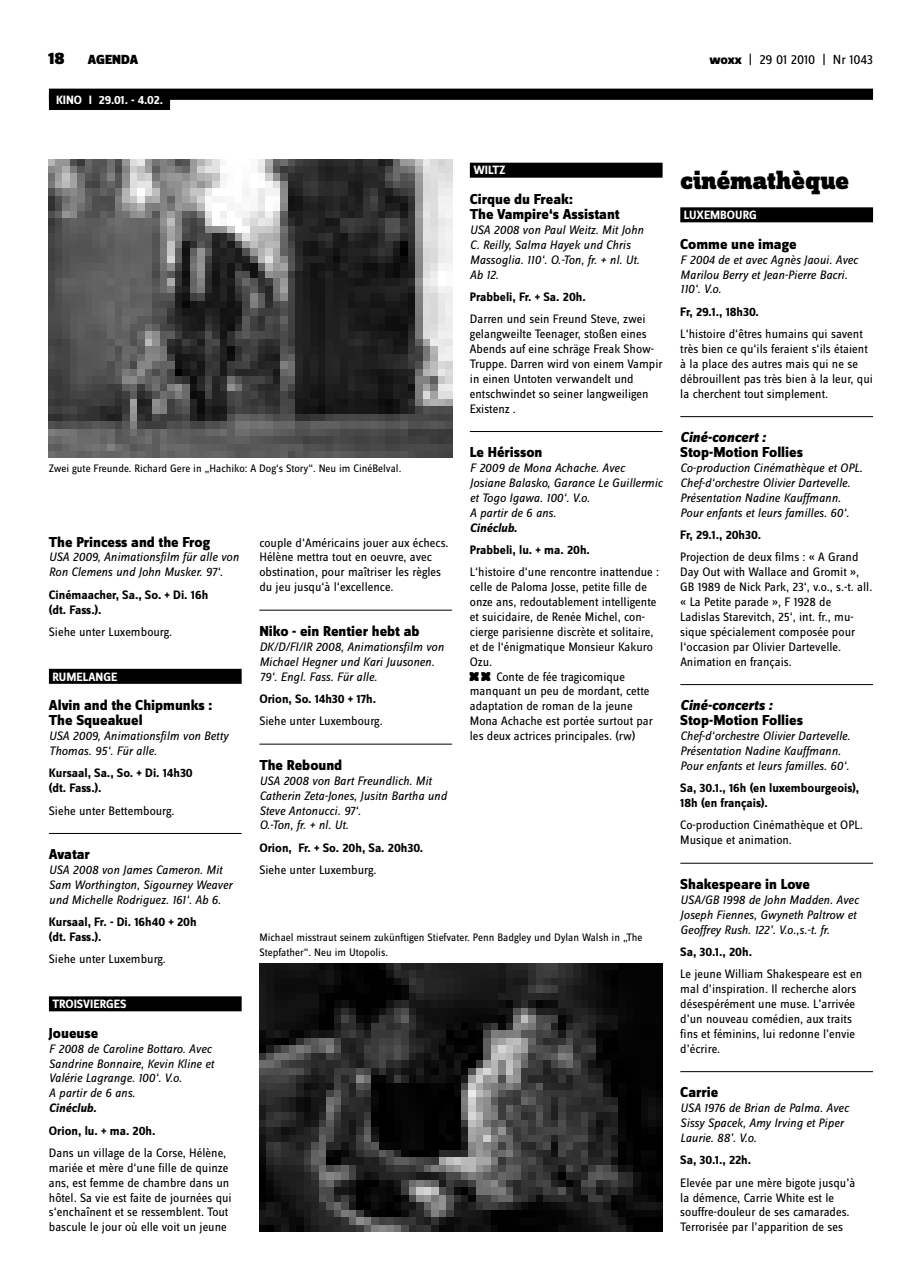
<style>
.page{position:relative;width:922px;height:1276px;background:#fff}
.page>*{position:absolute;margin:0;border:0;box-sizing:border-box;transform-origin:0 0}
.t1{font:32.5px "woxx";color:#000}
.t2{font:900 26.25px "Zine Slab Dis";color:#000}
.t3{font:900 17.5px "Zine Sans Dis";color:#000}
.t4{font:800 15px/14.9px "Zine Sans Dis";color:#000}
.t5{font:15px "Zine Sans Dis X Bold Italic Tf";color:#000}
.t6{font:italic 800 15px "Zine Sans Dis";color:#000}
.t7{font:13.75px "Zine Sans Dis";letter-spacing:-.01em;color:#000}
.t8{font:900 13.75px "Zine Sans Dis";color:#000}
.t9{font:12.75px/14.9px "Zine Sans Dis";color:#000}
.t10{font:italic 12.75px/14.9px "Zine Sans Dis";color:#000}
.t11{font:700 12.75px/14.9px "Zine Sans Dis";color:#000}
.t12{font:italic 700 12.75px "Zine Sans Dis";color:#000}
.t13{font:700 12.5px "Zine Sans Dis";color:#fff}
.t14{font:11.25px/14.9px "Zine Sans Dis";color:#000}
.s1{font-weight:800}
</style>
<div class="page">
<div style="left:49px;top:89px;width:823px;height:11px;background:#000"></div>
<div style="left:49px;top:94px;width:121px;height:16px;background:#000"></div>
<div style="left:680px;top:207px;width:192px;height:15px;background:#000"></div>
<hr style="left:680px;top:416px;width:192px;height:1px;background:#000">
<hr style="left:680px;top:684px;width:192px;height:1px;background:#000">
<hr style="left:680px;top:863px;width:192px;height:1px;background:#000">
<hr style="left:680px;top:1071px;width:192px;height:1px;background:#000">
<div style="left:49px;top:669px;width:192px;height:15px;background:#000"></div>
<hr style="left:49px;top:833px;width:192px;height:1px;background:#000">
<div style="left:49px;top:996px;width:192px;height:15px;background:#000"></div>
<hr style="left:259px;top:610px;width:193px;height:1px;background:#000">
<hr style="left:259px;top:744px;width:193px;height:1px;background:#000">
<div style="left:469px;top:163px;width:193px;height:15px;background:#000"></div>
<hr style="left:469px;top:431px;width:193px;height:1px;background:#000">
<img style="left:259px;top:963px;width:403px;height:268px">
<img style="left:49px;top:159px;width:403px;height:298px">
<h3 class="t3" style="left:48px;top:49px;width:18px">18</h3>
<p class="t8" style="left:88px;top:53px;width:52px">AGENDA</p>
<p class="t7" style="left:709px;top:53px;width:165px"><span class="s1">woxx</span> | 29 01 2010 | Nr 1043</p>
<p class="t13" style="left:56px;top:93px;width:108px">KINO I 29.01. - 4.02.</p>
<p class="t13" style="left:473px;top:164px;width:18px">Wiltz</p>
<p class="t4" style="left:469px;top:193px;width:151px">Cirque du Freak:<br>The Vampire‘s Assistant</p>
<p class="t10" style="left:469px;top:222px;width:175px">USA 2008 von Paul Weitz. Mit John<br>C. Reilly, Salma Hayek und Chris<br>Massoglia. 110‘. O.-Ton, fr. + nl. Ut.<br>Ab 12.</p>
<p class="t11" style="left:469px;top:290px;width:117px">Prabbeli, Fr. + Sa. 20h.</p>
<p class="t9" style="left:469px;top:312px;width:194px">Darren und sein Freund Steve, zwei gelangweilte Teenager, stoßen eines<br>Abends auf eine schräge Freak Show-<br>Truppe. Darren wird von einem Vampir in einen Untoten verwandelt und entschwindet so seiner langweiligen<br>Existenz .</p>
<p class="t4" style="left:469px;top:446px;width:74px">Le Hérisson</p>
<p class="t10" style="left:469px;top:460px;width:194px">F 2009 de Mona Achache. Avec<br>Josiane Balasko, Garance Le Guillermic et Togo Igawa. 100‘. V.o.<br>A partir de 6 ans.</p>
<p class="t12" style="left:469px;top:521px;width:49px">Cinéclub.</p>
<p class="t11" style="left:469px;top:543px;width:122px">Prabbeli, lu. + ma. 20h.</p>
<p class="t9" style="left:469px;top:565px;width:191px">L‘histoire d‘une rencontre inattendue : celle de Paloma Josse, petite fille de onze ans, redoutablement intelligente et suicidaire, de Renée Michel, con&shy;cierge parisienne discrète et solitaire, et de l‘énigmatique Monsieur Kakuro Ozu.</p>
<h1 class="t1" style="left:469px;top:653px;width:29px">XX</h1>
<p class="t14" style="left:49px;top:461px;width:354px">Zwei gute Freunde. Richard Gere in „Hachiko: A Dog‘s Story“. Neu im CinéBelval.</p>
<p class="t4" style="left:49px;top:535px;width:162px">The Princess and the Frog</p>
<p class="t10" style="left:49px;top:550px;width:191px">USA 2009, Animationsfilm für alle von<br>Ron Clemens und John Musker. 97‘.</p>
<p class="t11" style="left:49px;top:588px;width:161px">Cinémaacher, Sa., So. + Di. 16h (dt. Fass.).</p>
<p class="t9" style="left:49px;top:625px;width:125px">Siehe unter Luxembourg.</p>
<p class="t13" style="left:52px;top:670px;width:66px">Rumelange</p>
<p class="t4" style="left:49px;top:699px;width:165px">Alvin and the Chipmunks :<br>The Squeakuel</p>
<p class="t10" style="left:49px;top:728px;width:181px">USA 2009, Animationsfilm von Betty<br>Thomas. 95‘. Für alle.</p>
<p class="t11" style="left:49px;top:766px;width:145px">Kursaal, Sa., So. + Di. 14h30 (dt. Fass.).</p>
<p class="t9" style="left:49px;top:803px;width:127px">Siehe unter Bettembourg.</p>
<p class="t4" style="left:49px;top:847px;width:43px">Avatar</p>
<p class="t10" style="left:49px;top:862px;width:185px">USA 2008 von James Cameron. Mit<br>Sam Worthington, Sigourney Weaver und Michelle Rodriguez. 161‘. Ab 6.</p>
<p class="t11" style="left:49px;top:915px;width:149px">Kursaal, Fr. - Di. 16h40 + 20h (dt. Fass.).</p>
<p class="t9" style="left:49px;top:952px;width:118px">Siehe unter Luxemburg.</p>
<p class="t13" style="left:52px;top:997px;width:75px">Troisvi erges</p>
<p class="t4" style="left:49px;top:1026px;width:51px">Joueuse</p>
<p class="t10" style="left:49px;top:1041px;width:166px">F 2008 de Caroline Bottaro. Avec<br>Sandrine Bonnaire, Kevin Kline et<br>Valérie Lagrange. 100‘. V.o.<br>A partir de 6 ans.</p>
<p class="t12" style="left:49px;top:1101px;width:49px">Cinéclub.</p>
<p class="t11" style="left:49px;top:1123px;width:108px">Orion, lu. + ma. 20h.</p>
<p class="t9" style="left:49px;top:1146px;width:184px">Dans un village de la Corse, Hélène, mariée et mère d‘une fille de quinze ans, est femme de chambre dans un hôtel. Sa vie est faite de journées qui s‘enchaînent et se ressemblent. Tout bascule le jour où elle voit un jeune</p>
<p class="t9" style="left:259px;top:535px;width:191px">couple d‘Américains jouer aux échecs.<br>Hélène mettra tout en oeuvre, avec obstination, pour maîtriser les règles du jeu jusqu‘à l‘excellence.</p>
<p class="t4" style="left:259px;top:624px;width:162px">Niko - ein Rentier hebt ab</p>
<p class="t10" style="left:259px;top:639px;width:186px">DK/D/FI/IR 2008, Animationsfilm von<br>Michael Hegner und Kari Juusonen.<br>79‘. Engl. Fass. Für alle.</p>
<p class="t11" style="left:259px;top:692px;width:118px">Orion, So. 14h30 + 17h.</p>
<p class="t9" style="left:259px;top:714px;width:125px">Siehe unter Luxembourg.</p>
<p class="t4" style="left:259px;top:758px;width:84px">The Rebound</p>
<p class="t10" style="left:259px;top:773px;width:189px">USA 2008 von Bart Freundlich. Mit<br>Catherin Zeta-Jones, Jusitn Bartha und<br>Steve Antonucci. 97‘.<br>O.-Ton, fr. + nl. Ut.</p>
<p class="t11" style="left:259px;top:841px;width:165px">Orion, Fr. + So. 20h, Sa. 20h30.</p>
<p class="t9" style="left:259px;top:863px;width:118px">Siehe unter Luxemburg.</p>
<p class="t9" style="left:469px;top:669px;width:185px;text-indent:26px">Conte de fée tragicomique manquant un peu de mordant, cette adaptation de roman de la jeune<br>Mona Achache est portée surtout par les deux actrices principales. (rw)</p>
<p class="t14" style="left:259px;top:930px;width:384px">Michael misstraut seinem zukünftigen Stiefvater. Penn Badgley und Dylan Walsh in „The<br>Stepfather“. Neu im Utopolis.</p>
<h2 class="t2" style="left:680px;top:167px;width:170px">cinémathèque</h2>
<p class="t13" style="left:683px;top:208px;width:74px">Luxembourg</p>
<p class="t4" style="left:680px;top:237px;width:118px">Comme une image</p>
<p class="t10" style="left:680px;top:252px;width:179px">F 2004 de et avec Agnès Jaoui. Avec<br>Marilou Berry et Jean-Pierre Bacri.<br>110‘. V.o.</p>
<p class="t11" style="left:680px;top:305px;width:80px">Fr, 29.1., 18h30.</p>
<p class="t9" style="left:680px;top:327px;width:194px">L‘histoire d‘êtres humains qui savent très bien ce qu‘ils feraient s‘ils étaient à la place des autres mais qui ne se débrouillent pas très bien à la leur, qui la cherchent tout simplement.</p>
<p class="t6" style="left:680px;top:429px;width:87px">Ciné-concert :</p>
<p class="t4" style="left:680px;top:446px;width:124px">Stop-Motion Follies</p>
<p class="t10" style="left:680px;top:460px;width:184px">Co-production Cinémathèque et OPL.<br>Chef-d‘orchestre Olivier Dartevelle.<br>Présentation Nadine Kauffmann.<br>Pour enfants et leurs familles. 60‘.</p>
<p class="t11" style="left:680px;top:528px;width:82px">Fr, 29.1., 20h30.</p>
<p class="t9" style="left:680px;top:550px;width:194px">Projection de deux films : « A Grand Day Out with Wallace and Gromit », GB 1989 de Nick Park, 23‘, v.o., s.-t. all. « La Petite parade », F 1928 de Ladislas Starevitch, 25‘, int. fr., mu&shy;sique spécialement composée pour l‘occasion par Olivier Dartevelle.<br>Animation en français.</p>
<p class="t5" style="left:680px;top:697px;width:93px">Ciné-concerts :</p>
<p class="t4" style="left:680px;top:713px;width:124px">Stop-Motion Follies</p>
<p class="t10" style="left:680px;top:728px;width:171px">Chef-d‘orchestre Olivier Dartevelle.<br>Présentation Nadine Kauffmann.<br>Pour enfants et leurs familles. 60‘.</p>
<p class="t11" style="left:680px;top:781px;width:180px">Sa, 30.1., 16h (en luxembourgeois),<br>18h (en français).</p>
<p class="t9" style="left:680px;top:818px;width:184px">Co-production Cinémathèque et OPL.<br>Musique et animation.</p>
<p class="t4" style="left:680px;top:877px;width:131px">Shakespeare in Love</p>
<p class="t10" style="left:680px;top:892px;width:180px">USA/GB 1998 de John Madden. Avec<br>Joseph Fiennes, Gwyneth Paltrow et<br>Geoffrey Rush. 122’. V.o.,s.-t. fr.</p>
<p class="t11" style="left:680px;top:945px;width:73px">Sa, 30.1., 20h.</p>
<p class="t9" style="left:680px;top:967px;width:183px">Le jeune William Shakespeare est en mal d’inspiration. Il recherche alors désespérément une muse. L’arrivée d’un nouveau comédien, aux traits fins et féminins, lui redonne l’envie d’écrire.</p>
<p class="t4" style="left:680px;top:1086px;width:39px">Carrie</p>
<p class="t10" style="left:680px;top:1100px;width:170px">USA 1976 de Brian de Palma. Avec<br>Sissy Spacek, Amy Irving et Piper<br>Laurie. 88’. V.o.</p>
<p class="t11" style="left:680px;top:1153px;width:72px">Sa, 30.1., 22h.</p>
<p class="t9" style="left:680px;top:1175px;width:176px">Elevée par une mère bigote jusqu’à la démence, Carrie White est le souffre-douleur de ses camarades.<br>Terrorisée par l’apparition de ses</p>
</div>
